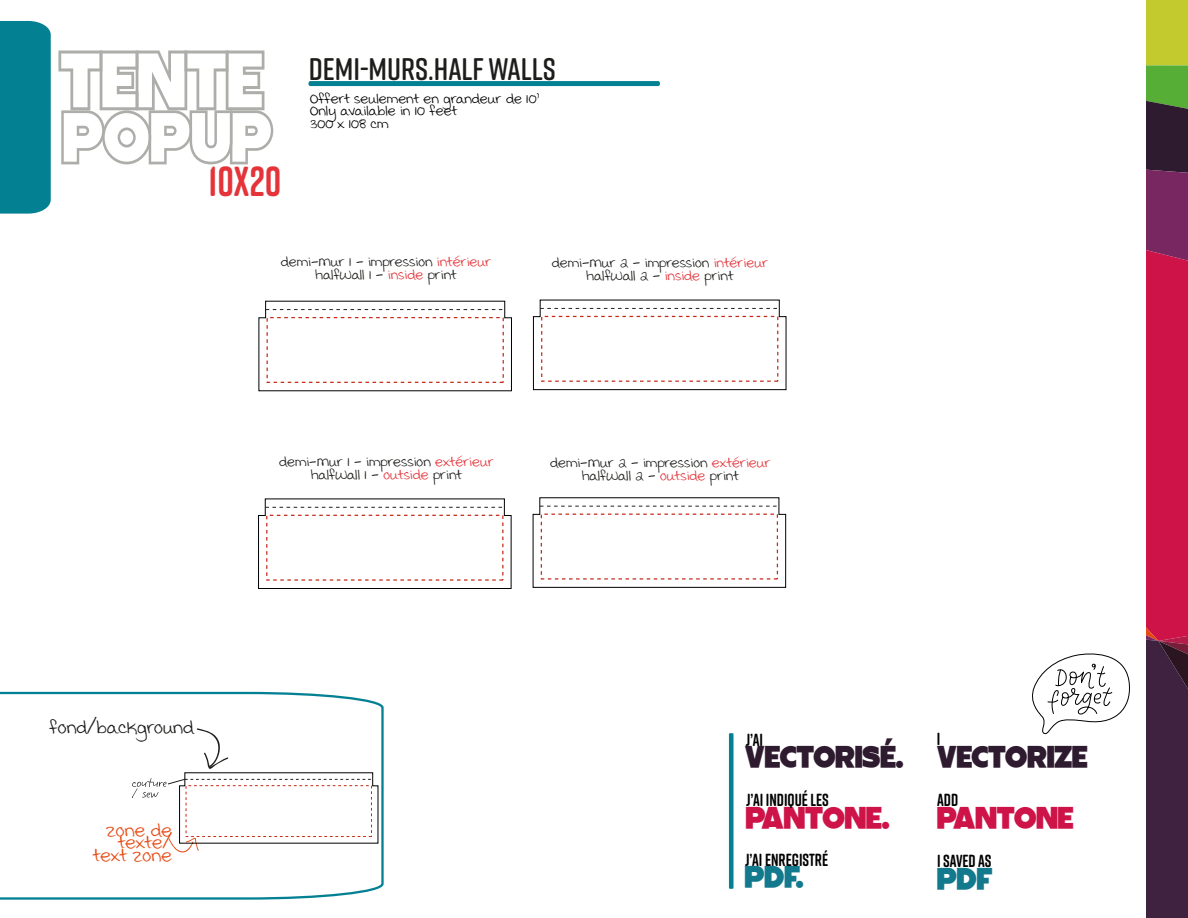
<style>
.page{position:relative;width:1188px;height:918px;background:#fff}
.page>*{position:absolute;margin:0;border:0;box-sizing:border-box;transform-origin:0 0}
.t1{font:94.65px "Toony Line PERSONAL";color:#adadaa;scale:.91 1}
.t2{font:85.5px "Toony Line PERSONAL";color:#adadaa;scale:.91 1}
.t3{font:37.35px "Toony Line Fill PERSONAL";color:#2e1b2f}
.t4{font:37.35px "Toony Line Fill PERSONAL";color:#cd1348}
.t5{font:37.35px "Toony Line Fill PERSONAL";color:#13798c}
.t6{font:600 31.2px "Rift Soft";color:#1d1d1b}
.t7{font:22.8px "Swister";color:#e74912}
.t8{font:22.8px "Swister";color:#1d1d1b}
.t9{font:700 17.55px "Rift Soft";color:#000;scale:.91 1}
.t10{font:17.25px/12.9px "Swister";color:#1d1d1b;text-align:center}
.t11{font:17.25px/12.9px "Swister";color:#000}
.s1{color:#e4343a}
</style>
<div class="page">
<div style="left:0;top:21px;width:51px;height:193px;background:#048093"></div>
<svg style="left:308px;top:81px;width:352px;height:5px;background:#088294"></svg>
<svg style="left:1146px;top:0;width:42px;height:918px;background:#892d42"></svg>
<svg style="left:729px;top:733px;width:5px;height:156px"></svg>
<svg style="left:0;top:691px;width:384px;height:209px"></svg>
<svg style="left:1032px;top:653px;width:98px;height:82px"></svg>
<svg style="left:132px;top:728px;width:247px;height:126px"></svg>
<svg style="left:258px;top:300px;width:254px;height:92px"></svg>
<svg style="left:533px;top:299px;width:254px;height:91px"></svg>
<svg style="left:258px;top:498px;width:254px;height:91px"></svg>
<svg style="left:532px;top:497px;width:254px;height:91px"></svg>
<h1 class="t1" style="left:60px;top:8px;width:225px">tente</h1>
<h2 class="t2" style="left:63px;top:72px;width:242px">popup<sub>10X20</sub></h2>
<h3 class="t6" style="left:309px;top:46px;width:249px">DEMI-MURS.HALF WALLS</h3>
<p class="t11" style="left:310px;top:92px;width:231px">Offert seulement en grandeur de 10’<br>Only available in 10 feet<br>300 x 108 cm</p>
<p class="t10" style="left:281px;top:256px;width:212px">demi-Mur 1 - impression <span class="s1">intérieur </span>halfWall 1 - <span class="s1">inside</span> print</p>
<p class="t10" style="left:552px;top:256px;width:218px">demi-Mur 2 - impression <span class="s1">intérieur </span>halfWall 2 - <span class="s1">inside</span> print</p>
<p class="t10" style="left:279px;top:456px;width:216px">demi-Mur 1 - impression <span class="s1">extérieur </span>halfWall 1 - <span class="s1">outside</span> print</p>
<p class="t10" style="left:550px;top:457px;width:222px">demi-Mur 2 - impression <span class="s1">extérieur </span>halfWall 2 - <span class="s1">outside</span> print</p>
<h3 class="t8" style="left:50px;top:712px;width:146px">fond/background</h3>
<h3 class="t7" style="left:106px;top:814px;width:67px">zone de</h3>
<h3 class="t7" style="left:118px;top:827px;width:55px">texte/</h3>
<h3 class="t7" style="left:93px;top:839px;width:80px">text zone</h3>
<p class="t9" style="left:746px;top:728px;width:21px">J’AI</p>
<h3 class="t3" style="left:745px;top:730px;width:160px">VECTORISÉ.</h3>
<p class="t9" style="left:746px;top:788px;width:93px">J’AI INDIQUÉ LES</p>
<h3 class="t4" style="left:746px;top:790px;width:146px">PANTONE.</h3>
<p class="t9" style="left:745px;top:847px;width:93px">J’AI ENREGISTRÉ</p>
<h3 class="t5" style="left:745px;top:849px;width:60px">PDF.</h3>
<p class="t9" style="left:937px;top:726px;width:5px">I</p>
<h3 class="t3" style="left:937px;top:729px;width:152px">VECTORIZE</h3>
<p class="t9" style="left:937px;top:788px;width:25px">ADD</p>
<h3 class="t4" style="left:937px;top:791px;width:138px">PANTONE</h3>
<p class="t9" style="left:937px;top:848px;width:61px">I SAVED AS</p>
<h3 class="t5" style="left:937px;top:851px;width:57px">PDF</h3>
</div>
